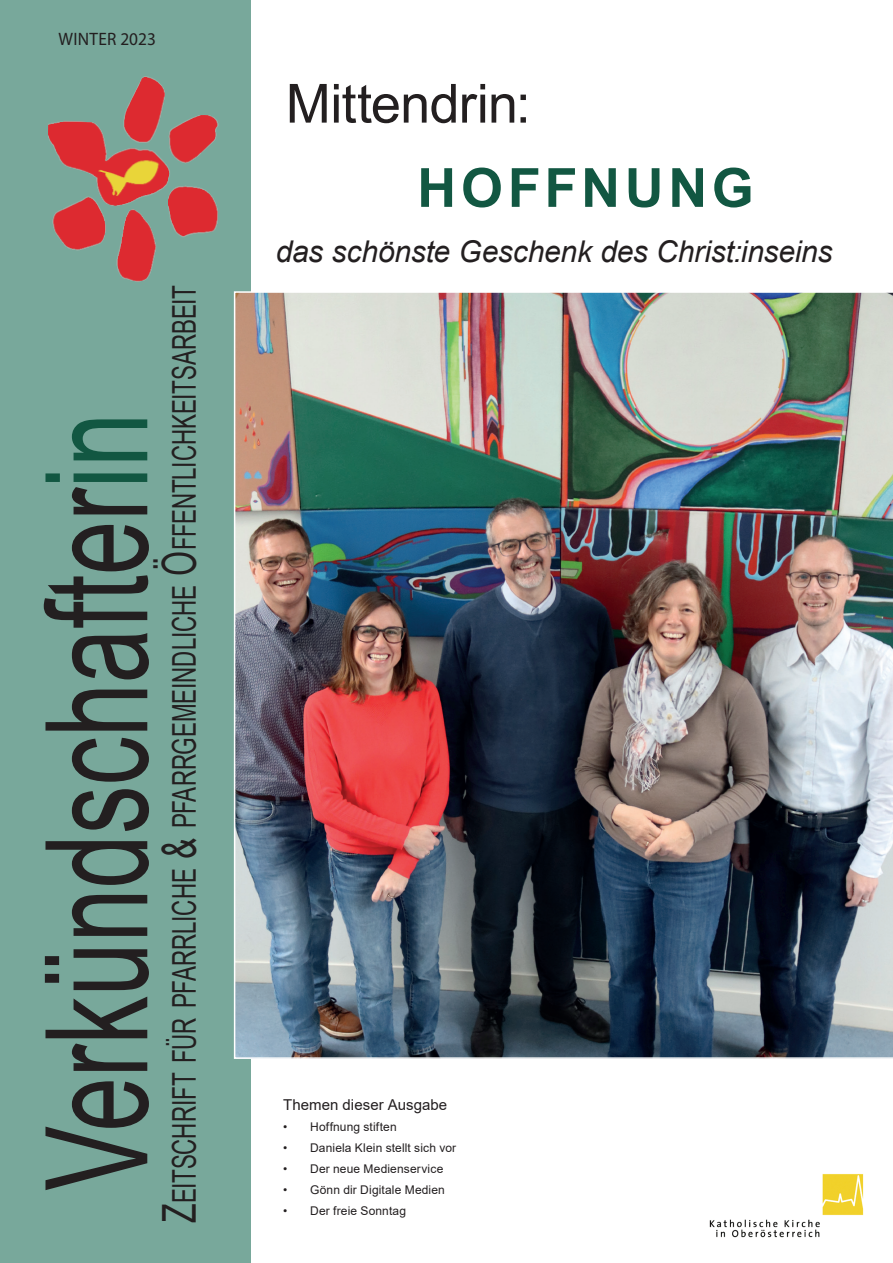
<style>
.page{position:relative;width:893px;height:1263px;background:#fff}
.page>*{position:absolute;margin:0;border:0;box-sizing:border-box;transform-origin:0 0}
.t1{font:142.2px "Arial Narrow";color:#231f20;scale:.83 1}
.t2{font:54px "Arial";letter-spacing:-.015em;color:#231f20}
.t3{font:700 54px "Arial";letter-spacing:.085em;color:#125742}
.t4{font:32.7px "Arial Narrow";color:#231f20;scale:.83 1}
.t5{font:italic 30px "Arial";letter-spacing:-.01em;color:#231f20}
.t6{font:18px "Myriad Pro";letter-spacing:.02em;color:#231f20;scale:.96 1}
.t7{font:15px "Arial";letter-spacing:.005em;color:#231f20}
.t8{font:12px "Arial";letter-spacing:.01em;color:#231f20}
.s1{font-size:46.8px}
.s2{color:#125742}
</style>
<div class="page">
<div style="left:0;top:0;width:251px;height:1263px;background:#78a89b"></div>
<img style="left:234px;top:291px;width:659px;height:768px">
<img style="left:709px;top:1174px;width:155px;height:64px">
<img style="left:48px;top:76px;width:171px;height:206px">
<h3 class="t6" style="left:58px;top:27px;width:103px">WINTER 2023</h3>
<h3 class="t4" style="left:160px;top:1223px;width:1131px;rotate:-90deg"><span class="s1">Z</span>eitschrift für pfarrliche <span class="s1">&amp;</span> pfarrgemeindliche <span class="s1">Ö</span>ffentlichkeitsarbeit</h3>
<h1 class="t1" style="left:-7px;top:1191px;width:939px;rotate:-90deg">Verkündschafter<span class="s2">in</span></h1>
<h2 class="t2" style="left:286px;top:66px;width:246px">Mittendrin:</h2>
<h2 class="t3" style="left:417px;top:150px;width:338px">HOFFNUNG</h2>
<h3 class="t5" style="left:276px;top:232px;width:558px">das schönste Geschenk des Christ:inseins</h3>
<p class="t7" style="left:283px;top:1094px;width:166px">Themen dieser Ausgabe</p>
<p class="t8" style="left:283px;top:1118px;width:115px">• Hoffnung stiften</p>
<p class="t8" style="left:283px;top:1139px;width:175px">• Daniela Klein stellt sich vor</p>
<p class="t8" style="left:283px;top:1160px;width:162px">• Der neue Medienservice</p>
<p class="t8" style="left:283px;top:1181px;width:163px">• Gönn dir Digitale Medien</p>
<p class="t8" style="left:283px;top:1202px;width:124px">• Der freie Sonntag</p>
</div>
